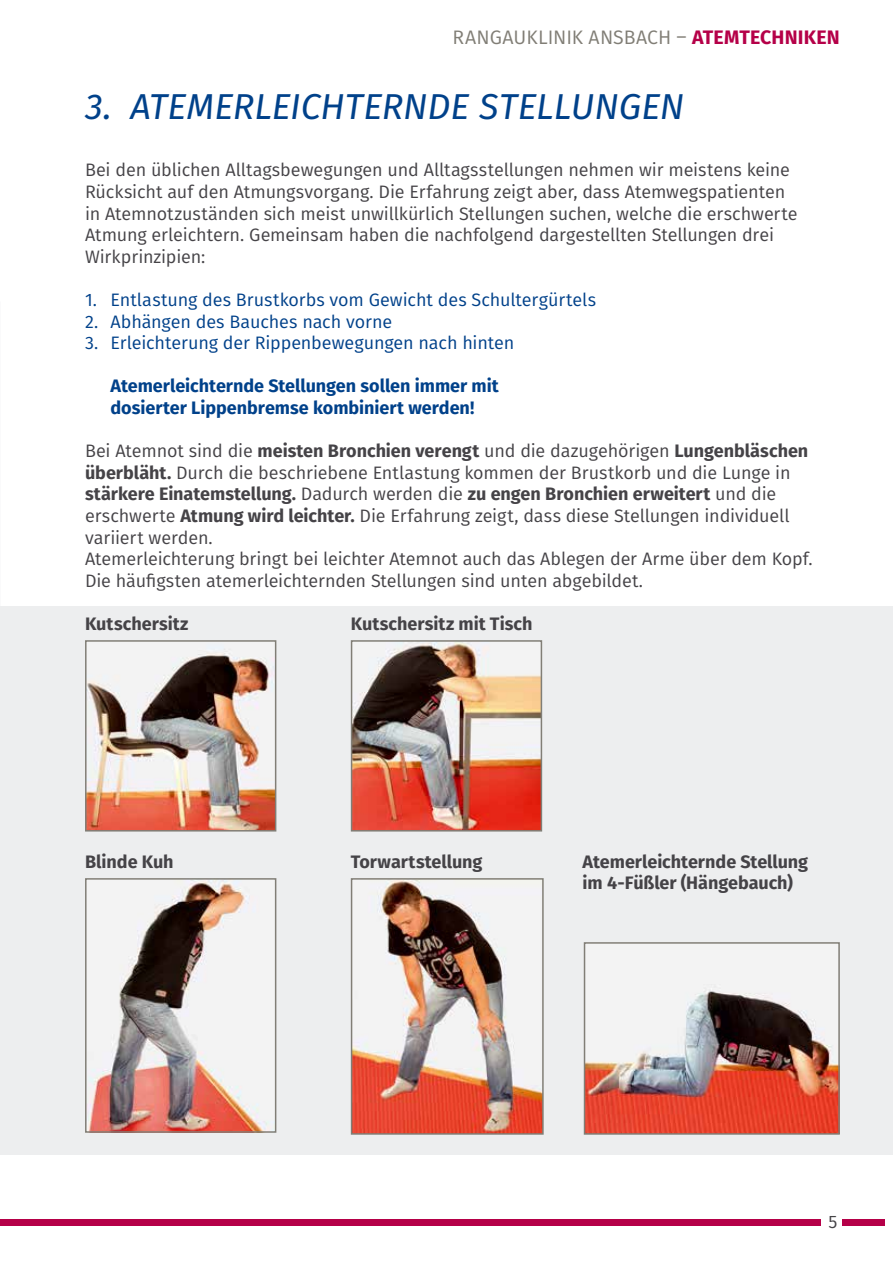
<style>
.page{position:relative;width:893px;height:1263px;background:#fff}
.page>*{position:absolute;margin:0;border:0;box-sizing:border-box;transform-origin:0 0}
.t1{font:italic 36px "Fira Sans";color:#00418a}
.t2{font:19.5px "Fira Sans";color:#817e76}
.t3{font:18px/21.6px "Fira Sans";letter-spacing:-.005em;color:#454347}
.t4{font:18px "Fira Sans";letter-spacing:-.005em;color:#00418a}
.t5{font:700 18px/21.6px "Fira Sans";color:#454347}
.t6{font:700 18px/21.6px "Fira Sans";color:#00418a}
.s1{font-weight:700;color:#b50048}
.s2{font-weight:700}
</style>
<div class="page">
<div style="left:0;top:606px;width:893px;height:548px;background:#edeeef"></div>
<img style="left:354px;top:643px;width:185px;height:185px">
<div style="left:351px;top:640px;width:191px;height:191px;border:2px solid #817e76"></div>
<img style="left:88px;top:647px;width:185px;height:181px">
<div style="left:85px;top:640px;width:191px;height:191px;border:2px solid #817e76"></div>
<img style="left:88px;top:881px;width:185px;height:249px">
<div style="left:85px;top:878px;width:191px;height:255px;border:2px solid #817e76"></div>
<img style="left:354px;top:881px;width:187px;height:251px">
<div style="left:351px;top:878px;width:193px;height:257px;border:2px solid #817e76"></div>
<img style="left:587px;top:988px;width:250px;height:144px">
<div style="left:584px;top:942px;width:256px;height:193px;border:2px solid #817e76"></div>
<div style="left:0;top:1219px;width:821px;height:6px;background:#b50048"></div>
<div style="left:842px;top:1219px;width:42px;height:6px;background:#b50048"></div>
<p class="t2" style="left:452px;top:22px;width:389px">RANGAUKLINIK ANSBACH – <span class="s1">ATEMTECHNIKEN</span></p>
<h1 class="t1" style="left:85px;top:79px;width:600px">3. ATEMERLEICHTERNDE STELLUNGEN</h1>
<p class="t3" style="left:85px;top:159px;width:714px">Bei den üblichen Alltagsbewegungen und Alltagsstellungen nehmen wir meistens keine Rücksicht auf den Atmungsvorgang. Die Erfahrung zeigt aber, dass Atemwegspatienten in Atemnotzuständen sich meist unwillkürlich Stellungen suchen, welche die erschwerte Atmung erleichtern. Gemeinsam haben die nachfolgend dargestellten Stellungen drei Wirkprinzipien:</p>
<p class="t4" style="left:85px;top:286px;width:513px">1. Entlastung des Brustkorbs vom Gewicht des Schultergürtels</p>
<p class="t4" style="left:85px;top:308px;width:309px">2. Abhängen des Bauches nach vorne</p>
<p class="t4" style="left:85px;top:329px;width:431px">3. Erleichterung der Rippenbewegungen nach hinten</p>
<p class="t6" style="left:111px;top:374px;width:390px">Atemerleichternde Stellungen sollen immer mit dosierter Lippenbremse kombiniert werden!</p>
<p class="t3" style="left:85px;top:440px;width:729px">Bei Atemnot sind die <span class="s2">meisten Bronchien verengt</span> und die dazugehörigen <span class="s2">Lungenbläschen überbläht.</span> Durch die beschriebene Entlastung kommen der Brustkorb und die Lunge in <span class="s2">stärkere Einatemstellung.</span> Dadurch werden die <span class="s2">zu engen Bronchien erweitert</span> und die erschwerte <span class="s2">Atmung wird leichter.</span> Die Erfahrung zeigt, dass diese Stellungen individuell variiert werden.<br>Atemerleichterung bringt bei leichter Atemnot auch das Ablegen der Arme über dem Kopf.<br>Die häufigsten atemerleichternden Stellungen sind unten abgebildet.</p>
<p class="t5" style="left:85px;top:612px;width:105px">Kutschersitz</p>
<p class="t5" style="left:351px;top:612px;width:183px">Kutschersitz mit Tisch</p>
<p class="t5" style="left:85px;top:849px;width:90px">Blinde Kuh</p>
<p class="t5" style="left:351px;top:849px;width:133px">Torwartstellung</p>
<p class="t5" style="left:583px;top:849px;width:227px">Atemerleichternde Stellung im 4-Füßler (Hängebauch)</p>
<p class="t3" style="left:828px;top:1210px;width:10px">5</p>
</div>
